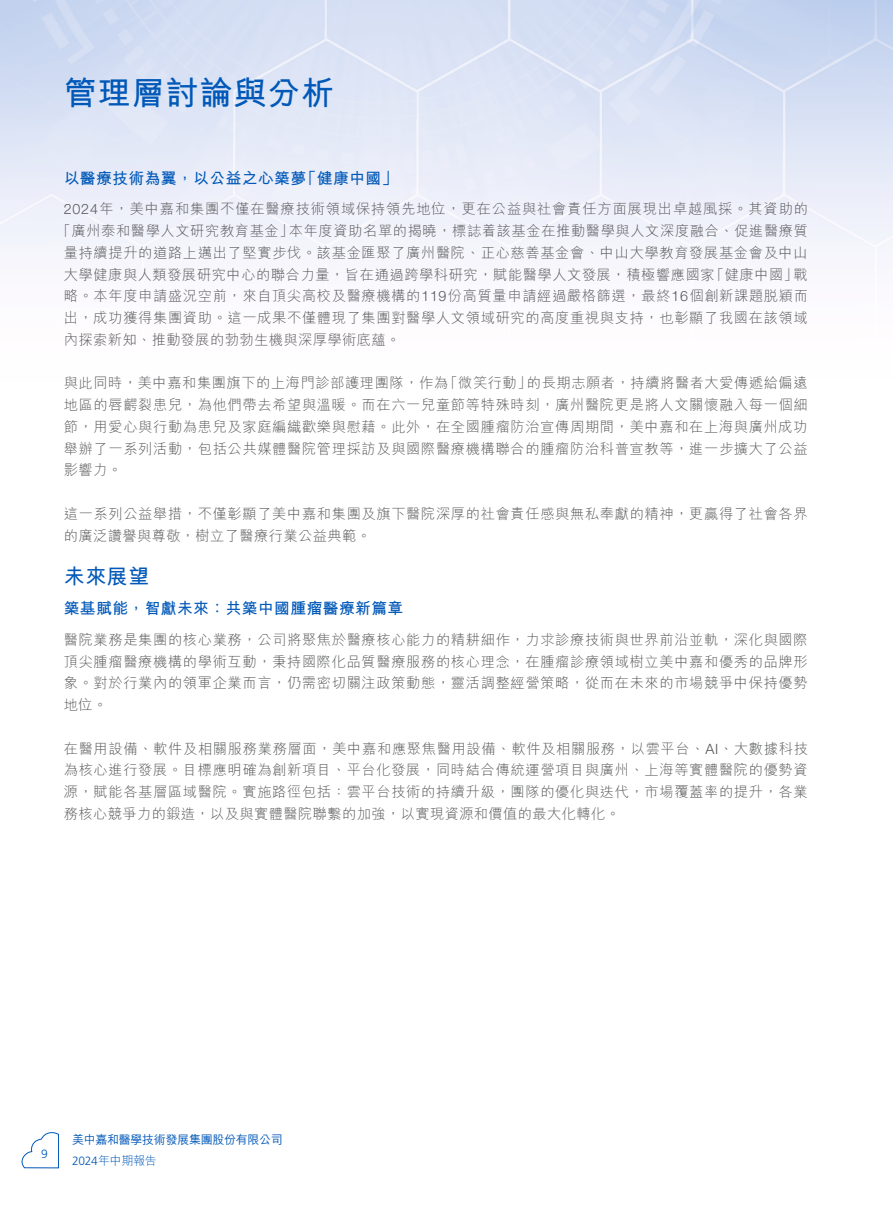
<style>
.page{position:relative;width:893px;height:1212px;background:#fff}
.page>*{position:absolute;margin:0;border:0;box-sizing:border-box;transform-origin:0 0}
.t1{font:700 33px "M Hei HK";letter-spacing:.03em;color:#0058b8}
.t2{font:700 21px "M Hei HK";color:#0058b8}
.t3{font:700 15.75px "M Hei HK";letter-spacing:.03em;color:#0058b8}
.t4{font:300 14.25px/21.8px "M Hei HK";letter-spacing:.045em;color:#57585a}
.t5{font:500 12px "M Hei HK";letter-spacing:-.025em;color:#0058b8}
.t6{font:300 12px "M Hei HK";letter-spacing:-.025em;color:#0058b8}
.t7{font:300 12px "Frutiger LT Std";color:#0058b8}
.s1{font-family:"Helvetica Neue LT Std"}
.s2{font-family:"Frutiger LT Std"}
</style>
<div class="page">
<img style="left:0;top:0;width:893px;height:1169px">
<svg style="left:21px;top:1132px;width:38px;height:36px"></svg>
<h1 class="t1" style="left:64px;top:69px;width:272px">管理層討論與分析</h1>
<p class="t3" style="left:64px;top:167px;width:244px">以醫療技術為翼，以公益之心築夢</p>
<p class="t4" style="left:64px;top:198px;width:746px;text-align:right"><span class="s1">2024</span>年，美中嘉和集團不僅在醫療技術領域保持領先地位，更在公益與社會責任方面展現出卓越風採。其資助的本年度資助名單的揭曉，標誌着該基金在推動醫學與人文深度融合、促進醫療質</p>
<p class="t3" style="left:301px;top:167px;width:98px">「健康中國「</p>
<p class="t4" style="left:57px;top:220px;width:238px">「廣州泰和醫學人文研究教育基金」</p>
<p class="t4" style="left:64px;top:242px;width:745px">量持續提升的道路上邁出了堅實步伐。該基金匯聚了廣州醫院、正心慈善基金會、中山大學教育發展基金會及中山</p>
<p class="t4" style="left:793px;top:263px;width:16px">戰</p>
<p class="t4" style="left:64px;top:263px;width:746px">大學健康與人類發展研究中心的聯合力量，旨在通過跨學科研究，賦能醫學人文發展，積極響應國家<br>略。本年度申請盛況空前，來自頂尖高校及醫療機構的<span class="s1">119</span>份高質量申請經過嚴格篩選，最終<span class="s1">16</span>個創新課題脫穎而出，成功獲得集團資助。這一成果不僅體現了集團對醫學人文領域研究的高度重視與支持，也彰顯了我國在該領域內探索新知、推動發展的勃勃生機與深厚學術底蘊。</p>
<p class="t4" style="left:527px;top:372px;width:282px">的長期志願者，持續將醫者大愛傳遞給偏遠</p>
<p class="t4" style="left:710px;top:263px;width:90px">「健康中國」</p>
<p class="t4" style="left:443px;top:372px;width:90px">「微笑行動」</p>
<p class="t4" style="left:64px;top:372px;width:745px">與此同時，美中嘉和集團旗下的上海門診部護理團隊，作為<br>地區的唇齶裂患兒，為他們帶去希望與溫暖。而在六一兒童節等特殊時刻，廣州醫院更是將人文關懷融入每一個細節，用愛心與行動為患兒及家庭編織歡樂與慰藉。此外，在全國腫瘤防治宣傳周期間，美中嘉和在上海與廣州成功舉辦了一系列活動，包括公共媒體醫院管理採訪及與國際醫療機構聯合的腫瘤防治科普宣教等，進一步擴大了公益影響力。</p>
<p class="t4" style="left:64px;top:503px;width:745px">這一系列公益舉措，不僅彰顯了美中嘉和集團及旗下醫院深厚的社會責任感與無私奉獻的精神，更贏得了社會各界的廣泛讚譽與尊敬，樹立了醫療行業公益典範。</p>
<h2 class="t2" style="left:64px;top:561px;width:87px">未來展望</h2>
<p class="t3" style="left:64px;top:597px;width:341px">築基賦能，智獻未來：共築中國腫瘤醫療新篇章</p>
<p class="t4" style="left:64px;top:628px;width:745px;text-align:justify">醫院業務是集團的核心業務，公司將聚焦於醫療核心能力的精耕細作，力求診療技術與世界前沿並軌，深化與國際頂尖腫瘤醫療機構的學術互動，秉持國際化品質醫療服務的核心理念，在腫瘤診療領域樹立美中嘉和優秀的品牌形象。對於行業內的領軍企業而言，仍需密切關注政策動態，靈活調整經營策略，從而在未來的市場競爭中保持優勢地位。</p>
<p class="t4" style="left:64px;top:737px;width:746px;text-align:justify">在醫用設備、軟件及相關服務業務層面，美中嘉和應聚焦醫用設備、軟件及相關服務，以雲平台、<span class="s1">AI</span>、大數據科技為核心進行發展。目標應明確為創新項目、平台化發展，同時結合傳統運營項目與廣州、上海等實體醫院的優勢資源，賦能各基層區域醫院。實施路徑包括：雲平台技術的持續升級，團隊的優化與迭代，市場覆蓋率的提升，各業務核心競爭力的鍛造，以及與實體醫院聯繫的加強，以實現資源和價值的最大化轉化。</p>
<p class="t7" style="left:41px;top:1147px;width:8px">9</p>
<p class="t5" style="left:72px;top:1131px;width:212px">美中嘉和醫學技術發展集團股份有限公司</p>
<p class="t6" style="left:72px;top:1155px;width:86px"><span class="s2">2024</span>年中期報告</p>
</div>
